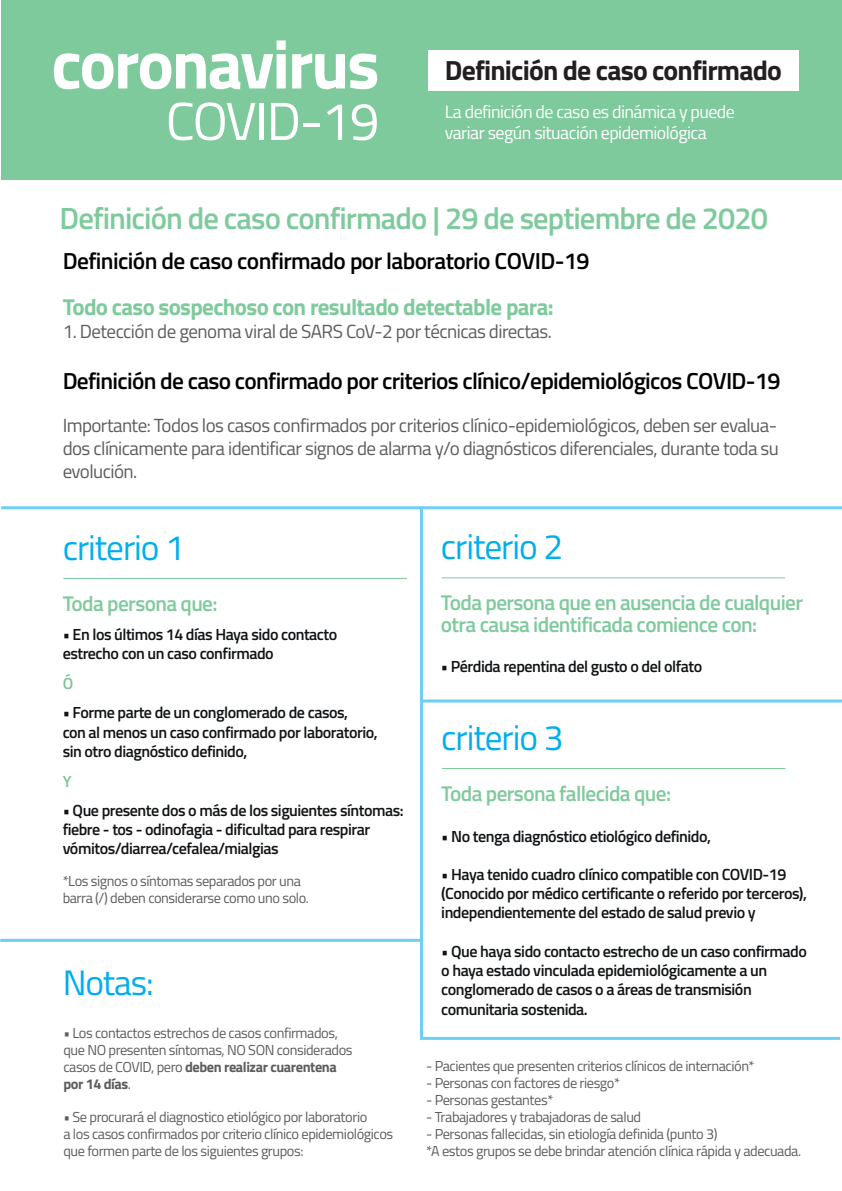
<style>
.page{position:relative;width:842px;height:1191px;background:#fff}
.page>*{position:absolute;margin:0;border:0;box-sizing:border-box;transform-origin:0 0}
.t1{font:700 68.5px "Titillium Web";letter-spacing:-.03em;color:#fff}
.t2{font:53.4px "Titillium Web";letter-spacing:-.03em;color:#fff}
.t3{font:35.4px "Titillium Web";letter-spacing:-.03em;color:#00aeef}
.t4{font:600 30.7px "Titillium Web";letter-spacing:-.03em;color:#7fca9d}
.t5{font:700 27.7px "Titillium Web";letter-spacing:-.03em;color:#231f20}
.t6{font:600 23.2px "Titillium Web";letter-spacing:-.03em;color:#000001}
.t7{font:700 23px "Titillium Web";letter-spacing:-.03em;color:#7fca9d}
.t8{font:600 21.3px/21.6px "Titillium Web";letter-spacing:-.03em;color:#7fca9d}
.t9{font:19px/23px "Titillium Web";letter-spacing:-.03em;color:#5d5d5d;text-align:justify}
.t10{font:17.9px/20.9px "Titillium Web";letter-spacing:-.03em;color:#fff}
.t11{font:600 16.1px/19.2px "Titillium Web";letter-spacing:-.03em;color:#111416}
.t12{font:600 16.1px "Titillium Web";color:#7cc398}
.t13{font:14.4px/16.8px "Titillium Web";letter-spacing:-.03em;color:#5d5d5d}
.s1{font-weight:700}
</style>
<div class="page">
<div style="left:1px;top:0;width:841px;height:179px;background:#7fca9d"></div>
<div style="left:427px;top:50px;width:371px;height:41px;background:#fff"></div>
<hr style="left:63px;top:578px;width:344px;height:1px;background:#7fca9d">
<hr style="left:442px;top:768px;width:343px;height:1px;background:#7fca9d">
<hr style="left:442px;top:577px;width:343px;height:1px;background:#7fca9d">
<hr style="left:420px;top:508px;width:3px;height:530px;background:#6bcff6">
<hr style="left:423px;top:699px;width:419px;height:3px;background:#6bcff6">
<hr style="left:420px;top:1036px;width:420px;height:3px;background:#6bcff6">
<hr style="left:0;top:938px;width:421px;height:3px;background:#6bcff6">
<hr style="left:1px;top:506px;width:841px;height:3px;background:#6bcff6">
<h1 class="t1" style="left:51px;top:12px;width:330px">coronavirus</h1>
<h2 class="t2" style="left:166px;top:82px;width:215px">COVID-19</h2>
<h3 class="t5" style="left:445px;top:49px;width:338px">Definición de caso confirmado</h3>
<p class="t10" style="left:445px;top:100px;width:292px">La definición de caso es dinámica y puede variar según situación epidemiológica</p>
<h3 class="t4" style="left:60px;top:195px;width:710px">Definición de caso confirmado | 29 de septiembre de 2020</h3>
<h3 class="t6" style="left:63px;top:243px;width:528px">Definición de caso confirmado por laboratorio COVID-19</h3>
<h3 class="t7" style="left:63px;top:289px;width:493px">Todo caso sospechoso con resultado detectable para:</h3>
<p class="t9" style="left:63px;top:319px;width:491px">1. Detección de genoma viral de SARS CoV-2 por técnicas directas.</p>
<h3 class="t6" style="left:63px;top:363px;width:719px">Definición de caso confirmado por criterios clínico/epidemiológicos COVID-19</h3>
<p class="t9" style="left:63px;top:413px;width:718px">Importante: Todos los casos confirmados por criterios clínico-epidemiológicos, deben ser evalua&shy;dos clínicamente para identificar signos de alarma y/o diagnósticos diferenciales, durante toda su evolución.</p>
<h3 class="t3" style="left:63px;top:521px;width:124px">criterio 1</h3>
<h3 class="t8" style="left:63px;top:591px;width:156px">Toda persona que:</h3>
<p class="t11" style="left:63px;top:624px;width:276px">• En los últimos 14 días Haya sido contacto estrecho con un caso confirmado</p>
<p class="t12" style="left:63px;top:671px;width:12px">Ó</p>
<p class="t11" style="left:63px;top:702px;width:317px">• Forme parte de un conglomerado de casos,<br>con al menos un caso confirmado por laboratorio, sin otro diagnóstico definido,</p>
<p class="t12" style="left:63px;top:769px;width:10px">Y</p>
<p class="t11" style="left:63px;top:800px;width:342px">• Que presente dos o más de los siguientes síntomas: fiebre - tos - odinofagia - dificultad para respirar vómitos/diarrea/cefalea/mialgias</p>
<p class="t13" style="left:63px;top:872px;width:248px">*Los signos o síntomas separados por una barra (/) deben considerarse como uno solo.</p>
<h3 class="t3" style="left:63px;top:956px;width:93px">Notas:</h3>
<p class="t13" style="left:63px;top:1024px;width:291px">• Los contactos estrechos de casos confirmados, que NO presenten síntomas, NO SON considerados casos de COVID, pero <span class="s1">deben realizar cuarentena por 14 días</span>.</p>
<p class="t13" style="left:63px;top:1108px;width:331px">• Se procurará el diagnostico etiológico por laboratorio<br>a los casos confirmados por criterio clínico epidemiológicos que formen parte de los siguientes grupos:</p>
<h3 class="t3" style="left:441px;top:520px;width:124px">criterio 2</h3>
<h3 class="t8" style="left:441px;top:590px;width:364px">Toda persona que en ausencia de cualquier otra causa identificada comience con:</h3>
<p class="t11" style="left:441px;top:656px;width:263px">• Pérdida repentina del gusto o del olfato</p>
<h3 class="t3" style="left:441px;top:711px;width:124px">criterio 3</h3>
<h3 class="t8" style="left:441px;top:781px;width:231px">Toda persona fallecida que:</h3>
<p class="t11" style="left:441px;top:825px;width:271px">• No tenga diagnóstico etiológico definido,</p>
<p class="t11" style="left:441px;top:864px;width:367px">• Haya tenido cuadro clínico compatible con COVID-19 (Conocido por médico certificante o referido por terceros), independientemente del estado de salud previo y</p>
<p class="t11" style="left:441px;top:940px;width:367px">• Que haya sido contacto estrecho de un caso confirmado o haya estado vinculada epidemiológicamente a un conglomerado de casos o a áreas de transmisión comunitaria sostenida.</p>
<p class="t13" style="left:426px;top:1057px;width:330px">- Pacientes que presenten criterios clínicos de internación*</p>
<p class="t13" style="left:426px;top:1074px;width:196px">- Personas con factores de riesgo*</p>
<p class="t13" style="left:426px;top:1090px;width:129px">- Personas gestantes*</p>
<p class="t13" style="left:426px;top:1107px;width:217px">- Trabajadores y trabajadoras de salud</p>
<p class="t13" style="left:426px;top:1124px;width:377px">- Personas fallecidas, sin etiología definida (punto 3)<br>*A estos grupos se debe brindar atención clínica rápida y adecuada.</p>
</div>
